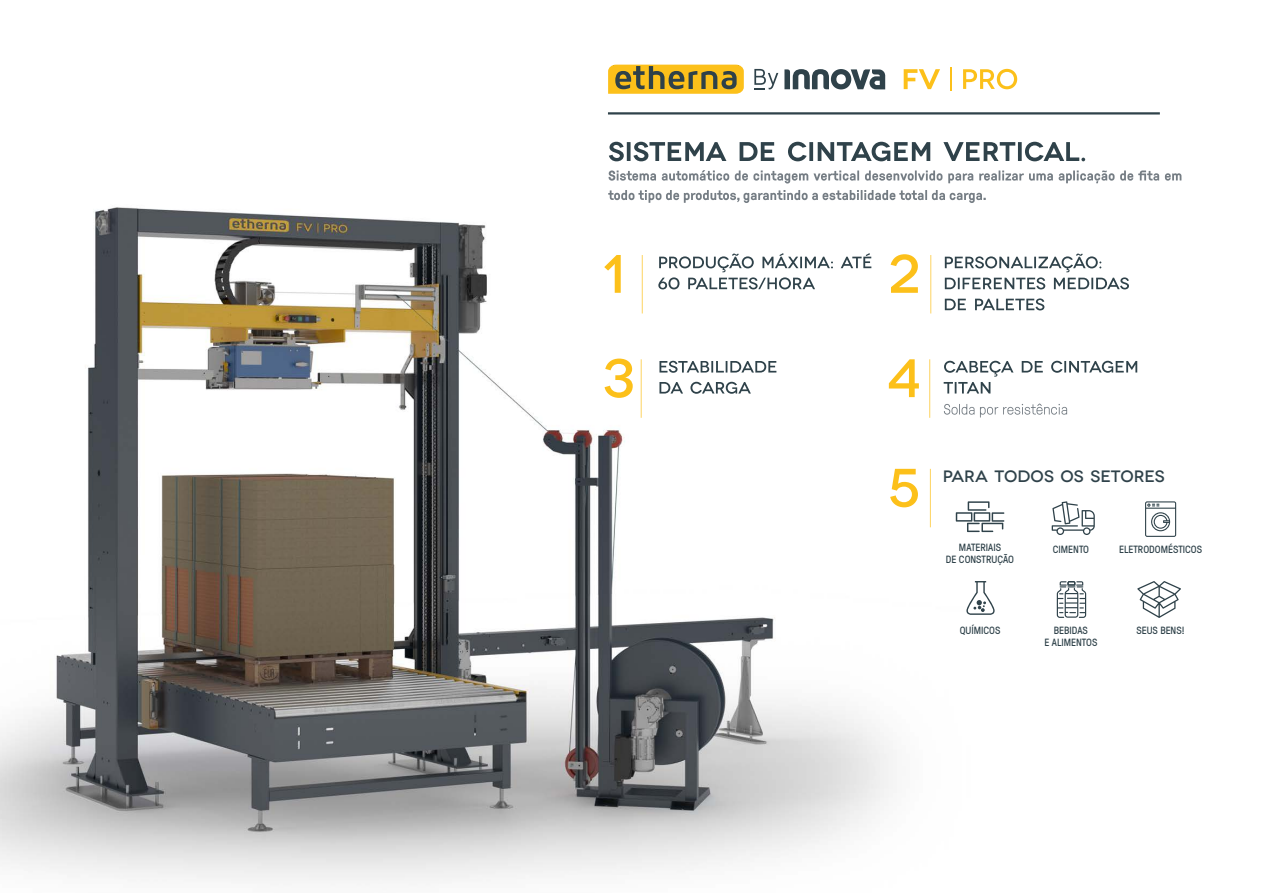
<style>
.page{position:relative;width:1263px;height:893px;background:#fff}
.page>*{position:absolute;margin:0;border:0;box-sizing:border-box;transform-origin:0 0}
.t1{font:500 54px "Novecentowide";color:#fcc01a}
.t2{font:500 16.5px "Novecentowide";color:#2f424a}
.t3{font:10.5px/12px "Pressura";color:#2f424a;text-align:center}
</style>
<div class="page">
<img style="left:0;top:161px;width:983px;height:720px">
<hr style="left:950px;top:67px;width:2px;height:24px;background:#fcc01a">
<svg style="left:963px;top:69px;width:54px;height:20px"></svg>
<svg style="left:784px;top:69px;width:101px;height:20px"></svg>
<svg style="left:754px;top:69px;width:24px;height:20px"></svg>
<svg style="left:608px;top:65px;width:136px;height:29px;background:#c19c2b"></svg>
<hr style="left:608px;top:112px;width:552px;height:3px;background:#2f424a">
<svg style="left:904px;top:69px;width:36px;height:20px"></svg>
<svg style="left:608px;top:190px;width:378px;height:13px"></svg>
<svg style="left:608px;top:170px;width:573px;height:14px"></svg>
<svg style="left:609px;top:142px;width:476px;height:19px"></svg>
<svg style="left:658px;top:253px;width:213px;height:36px"></svg>
<svg style="left:604px;top:255px;width:17px;height:38px"></svg>
<svg style="left:945px;top:298px;width:99px;height:12px"></svg>
<svg style="left:945px;top:254px;width:184px;height:35px"></svg>
<svg style="left:891px;top:254px;width:27px;height:39px"></svg>
<hr style="left:930px;top:255px;width:1px;height:58px;background:#fcc01a">
<svg style="left:659px;top:382px;width:92px;height:12px"></svg>
<svg style="left:659px;top:361px;width:117px;height:12px"></svg>
<svg style="left:605px;top:359px;width:28px;height:39px"></svg>
<svg style="left:944px;top:404px;width:123px;height:13px"></svg>
<svg style="left:944px;top:361px;width:193px;height:32px"></svg>
<svg style="left:889px;top:359px;width:30px;height:38px"></svg>
<hr style="left:929px;top:359px;width:1px;height:59px;background:#fcc01a">
<hr style="left:642px;top:255px;width:1px;height:58px;background:#fcc01a">
<hr style="left:641px;top:359px;width:1px;height:59px;background:#fcc01a">
<svg style="left:1137px;top:581px;width:44px;height:37px"></svg>
<svg style="left:966px;top:581px;width:29px;height:34px"></svg>
<svg style="left:1145px;top:501px;width:31px;height:36px"></svg>
<svg style="left:1052px;top:501px;width:43px;height:34px"></svg>
<svg style="left:956px;top:501px;width:48px;height:31px"></svg>
<svg style="left:1057px;top:581px;width:29px;height:37px"></svg>
<hr style="left:930px;top:469px;width:1px;height:58px;background:#fcc01a">
<h1 class="t1" style="left:887px;top:456px;width:35px">5</h1>
<h2 class="t2" style="left:943px;top:466px;width:223px">PARA TODOS OS SETORES</h2>
<p class="t3" style="left:959px;top:541px;width:44px">MATERIAIS</p>
<p class="t3" style="left:1053px;top:543px;width:38px">CIMENTO</p>
<p class="t3" style="left:1119px;top:543px;width:84px">ELETRODOMÉSTICOS</p>
<p class="t3" style="left:946px;top:553px;width:70px">DE CONSTRUÇÃO</p>
<p class="t3" style="left:960px;top:624px;width:42px">QUÍMICOS</p>
<p class="t3" style="left:1136px;top:624px;width:50px">SEUS BENS!</p>
<p class="t3" style="left:1044px;top:624px;width:54px">BEBIDAS<br>E ALIMENTOS</p>
</div>
